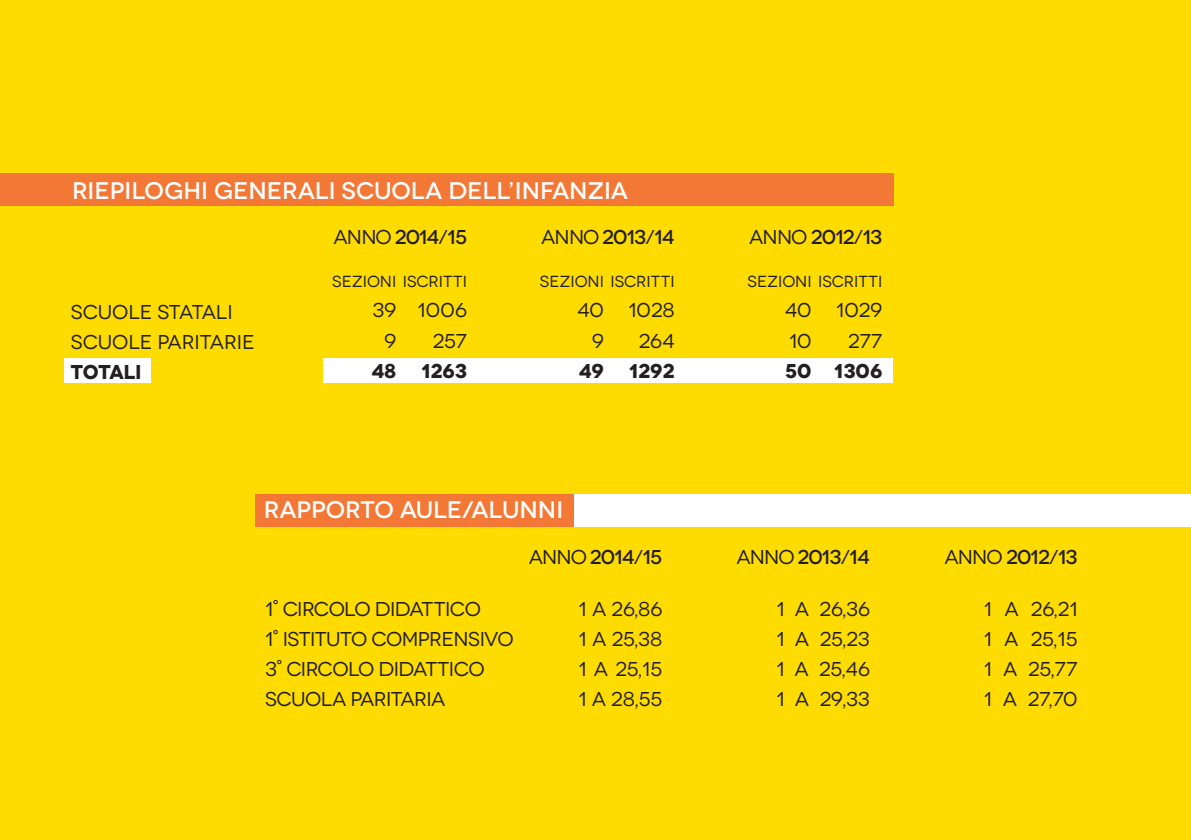
<style>
.page{position:relative;width:1191px;height:840px;background:#fff}
.page>*{position:absolute;margin:0;border:0;box-sizing:border-box;transform-origin:0 0}
.t1{font:500 24px "Novecentowide";color:#fff}
.t2{font:20px/30px "Novecentowide";letter-spacing:-.01em;color:#231f20}
.t3{font:500 20px "Novecentowide";letter-spacing:-.04em;color:#231f20}
.t4{font:700 20px "Novecentowide";color:#231f20}
.t5{font:16px "Novecentowide";color:#231f20}
.s1{font-weight:400}
</style>
<div class="page">
<div style="left:0;top:0;width:1191px;height:839px;background:#ffdc01"></div>
<div style="left:0;top:173px;width:893px;height:32px;background:#f37835"></div>
<div style="left:255px;top:493px;width:326px;height:33px;background:#f37835"></div>
<div style="left:323px;top:358px;width:570px;height:25px;background:#fff"></div>
<div style="left:65px;top:358px;width:86px;height:25px;background:#fff"></div>
<div style="left:574px;top:493px;width:617px;height:33px;background:#fff"></div>
<p class="t1" style="left:72px;top:176px;width:557px">RIEPILOGHI GENERALI SCUOLA DELL’INFANZIA</p>
<p class="t3" style="left:333px;top:225px;width:135px"><span class="s1">ANNO</span> 2014<span class="s1">/</span>15</p>
<p class="t3" style="left:541px;top:225px;width:135px"><span class="s1">ANNO</span> 2013<span class="s1">/</span>14</p>
<p class="t3" style="left:749px;top:225px;width:135px"><span class="s1">ANNO</span> 2012<span class="s1">/</span>13</p>
<p class="t2" style="left:71px;top:296px;width:185px">SCUOLE STATALI<br>SCUOLE PARITARIE</p>
<p class="t4" style="left:71px;top:359px;width:72px">TOTALI</p>
<p class="t5" style="left:332px;top:272px;width:136px">SEZIONI ISCRITTI</p>
<p class="t2" style="left:372px;top:295px;width:25px;text-align:center">39<br>9</p>
<p class="t4" style="left:371px;top:358px;width:26px">48</p>
<p class="t2" style="left:417px;top:295px;width:51px;text-align:right">1006<br>257</p>
<p class="t4" style="left:421px;top:358px;width:48px">1263</p>
<p class="t5" style="left:540px;top:272px;width:136px">SEZIONI ISCRITTI</p>
<p class="t2" style="left:577px;top:295px;width:28px;text-align:right">40<br>9</p>
<p class="t4" style="left:579px;top:358px;width:27px">49</p>
<p class="t2" style="left:628px;top:295px;width:48px;text-align:center">1028<br>264</p>
<p class="t4" style="left:628px;top:358px;width:48px">1292</p>
<p class="t5" style="left:747px;top:272px;width:136px">SEZIONI ISCRITTI</p>
<p class="t2" style="left:784px;top:295px;width:28px">40<br>10</p>
<p class="t4" style="left:785px;top:358px;width:28px">50</p>
<p class="t2" style="left:836px;top:295px;width:48px;text-align:center">1029<br>277</p>
<p class="t4" style="left:834px;top:358px;width:50px">1306</p>
<p class="t1" style="left:264px;top:495px;width:301px">RAPPORTO AULE/ALUNNI</p>
<p class="t3" style="left:529px;top:545px;width:135px"><span class="s1">ANNO</span> 2014<span class="s1">/</span>15</p>
<p class="t3" style="left:736px;top:545px;width:135px"><span class="s1">ANNO</span> 2013<span class="s1">/</span>14</p>
<p class="t3" style="left:944px;top:545px;width:135px"><span class="s1">ANNO</span> 2012<span class="s1">/</span>13</p>
<p class="t2" style="left:265px;top:593px;width:241px">1° CIRCOLO DIDATTICO<br>1° ISTITUTO COMPRENSIVO<br>3° CIRCOLO DIDATTICO<br>SCUOLA PARITARIA</p>
<p class="t2" style="left:578px;top:593px;width:85px;text-align:justify">1 A 26,86<br>1 A 25,38<br>1 A 25,15<br>1 A 28,55</p>
<p class="t2" style="left:776px;top:593px;width:95px;text-align:justify">1 A 26,36<br>1 A 25,23<br>1 A 25,46<br>1 A 29,33</p>
<p class="t2" style="left:984px;top:593px;width:95px;text-align:justify">1 A 26,21<br>1 A 25,15<br>1 A 25,77<br>1 A 27,70</p>
</div>
